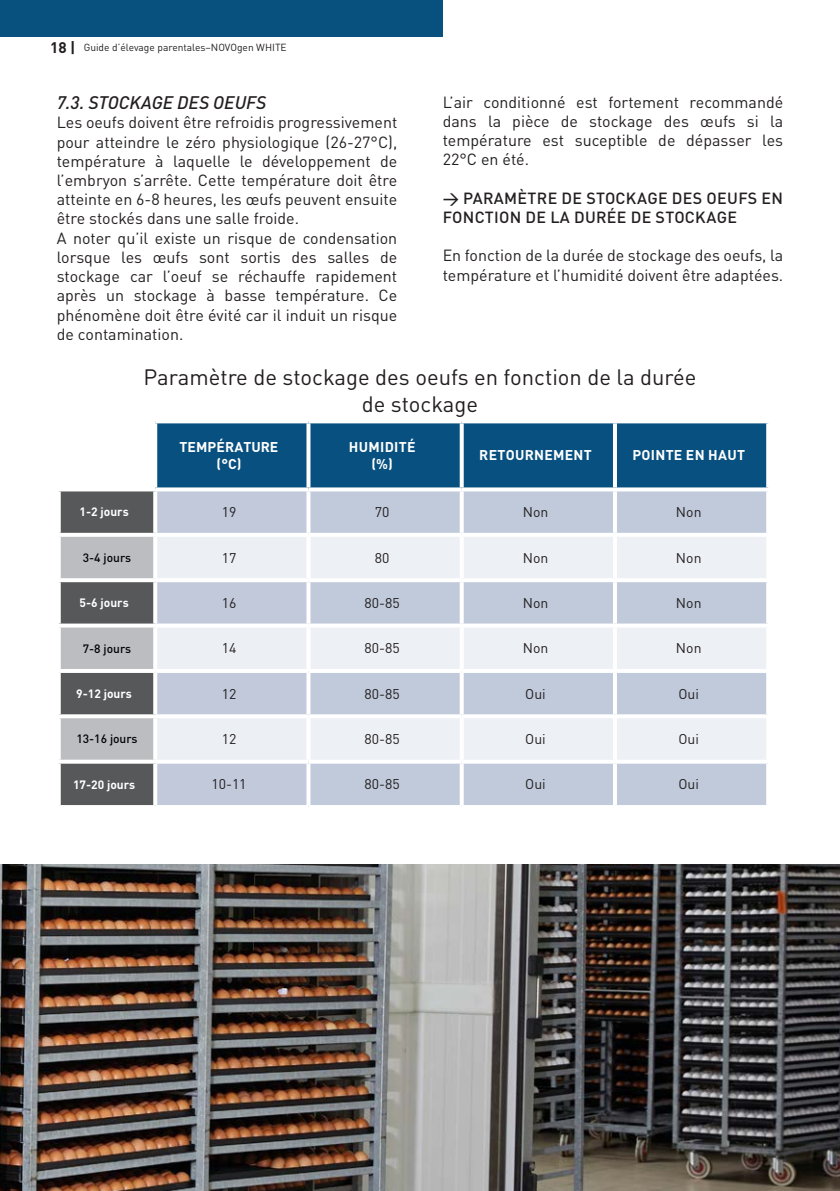
<style>
.page{position:relative;width:840px;height:1191px;background:#fff}
.page>*{position:absolute;margin:0;border:0;box-sizing:border-box;transform-origin:0 0}
._04_Titre_shémas{font:22px/26.4px "DIN Pro";color:#231f20;text-align:center}
.t1{font:italic 500 18px "DIN Pro";color:#231f20}
.t2{font:16px/19.2px "DIN Pro";color:#231f20;text-align:justify}
.t3{font:500 16px/19.2px "DIN Pro";letter-spacing:.02em;color:#231f20}
._05_Text_tableaux{font:14px "DIN Pro";color:#231f20}
._05_Text_tableaux-2{font:700 14px "DIN Pro";letter-spacing:.02em;color:#fff}
._05_Text_tableaux-3{font:700 14px/16.8px "DIN Pro";color:#fff;text-align:center}
._05_Text_tableaux-4{font:700 12px "DIN Pro";color:#fff}
.t4{font:500 12px "DIN Pro";color:#020206}
.t5{font:10.2px "DIN Pro";color:#231f20}
.s1{font-weight:700;font-size:15.2px}
</style>
<div class="page">
<div style="left:0;top:0;width:442px;height:36px;background:#08507e"></div>
<div style="left:157px;top:423px;width:608px;height:64px;background:#08507f"></div>
<svg style="left:61px;top:491px;width:704px;height:314px;background:#c9ced8"></svg>
<svg style="left:58px;top:491px;width:3px;height:42px"></svg>
<svg style="left:59px;top:582px;width:2px;height:41px"></svg>
<svg style="left:60px;top:673px;width:1px;height:41px"></svg>
<svg style="left:59px;top:763px;width:2px;height:42px"></svg>
<svg style="left:308px;top:487px;width:153px;height:4px"></svg>
<svg style="left:459px;top:423px;width:4px;height:64px"></svg>
<svg style="left:612px;top:423px;width:4px;height:64px"></svg>
<svg style="left:765px;top:423px;width:4px;height:64px"></svg>
<svg style="left:461px;top:487px;width:153px;height:4px"></svg>
<svg style="left:459px;top:491px;width:4px;height:42px"></svg>
<svg style="left:614px;top:487px;width:155px;height:1px"></svg>
<svg style="left:612px;top:491px;width:4px;height:42px"></svg>
<svg style="left:765px;top:491px;width:3px;height:42px"></svg>
<svg style="left:459px;top:582px;width:4px;height:41px"></svg>
<svg style="left:612px;top:582px;width:4px;height:41px"></svg>
<svg style="left:765px;top:582px;width:3px;height:41px"></svg>
<svg style="left:459px;top:673px;width:4px;height:41px"></svg>
<svg style="left:612px;top:673px;width:4px;height:41px"></svg>
<svg style="left:765px;top:673px;width:2px;height:41px"></svg>
<svg style="left:459px;top:763px;width:4px;height:42px"></svg>
<svg style="left:612px;top:763px;width:4px;height:42px"></svg>
<svg style="left:765px;top:763px;width:3px;height:42px"></svg>
<svg style="left:306px;top:423px;width:4px;height:64px"></svg>
<svg style="left:155px;top:487px;width:153px;height:4px"></svg>
<svg style="left:153px;top:491px;width:4px;height:42px"></svg>
<svg style="left:306px;top:491px;width:4px;height:42px"></svg>
<svg style="left:153px;top:582px;width:4px;height:41px"></svg>
<svg style="left:306px;top:582px;width:4px;height:41px"></svg>
<svg style="left:153px;top:673px;width:4px;height:41px"></svg>
<svg style="left:306px;top:673px;width:4px;height:41px"></svg>
<svg style="left:153px;top:763px;width:4px;height:42px"></svg>
<svg style="left:306px;top:763px;width:4px;height:42px"></svg>
<hr style="left:57px;top:533px;width:98px;height:4px;background:#fff">
<svg style="left:60px;top:537px;width:1px;height:41px"></svg>
<svg style="left:59px;top:578px;width:96px;height:4px"></svg>
<hr style="left:57px;top:669px;width:98px;height:4px;background:#fff">
<svg style="left:59px;top:759px;width:96px;height:4px"></svg>
<svg style="left:58px;top:623px;width:97px;height:4px"></svg>
<svg style="left:59px;top:627px;width:2px;height:42px"></svg>
<svg style="left:59px;top:714px;width:96px;height:4px"></svg>
<svg style="left:59px;top:718px;width:2px;height:41px"></svg>
<hr style="left:155px;top:533px;width:153px;height:4px;background:#fff">
<svg style="left:153px;top:537px;width:4px;height:41px"></svg>
<hr style="left:155px;top:578px;width:153px;height:4px;background:#fff">
<hr style="left:155px;top:669px;width:153px;height:4px;background:#fff">
<svg style="left:155px;top:759px;width:153px;height:4px"></svg>
<hr style="left:308px;top:533px;width:153px;height:4px;background:#fff">
<hr style="left:306px;top:537px;width:4px;height:41px;background:#fff">
<hr style="left:308px;top:578px;width:153px;height:4px;background:#fff">
<hr style="left:308px;top:669px;width:153px;height:4px;background:#fff">
<svg style="left:308px;top:759px;width:153px;height:4px"></svg>
<hr style="left:461px;top:533px;width:153px;height:4px;background:#fff">
<svg style="left:459px;top:537px;width:4px;height:41px"></svg>
<hr style="left:614px;top:533px;width:155px;height:4px;background:#fff">
<svg style="left:612px;top:537px;width:4px;height:41px"></svg>
<svg style="left:765px;top:537px;width:1px;height:41px"></svg>
<hr style="left:461px;top:578px;width:153px;height:4px;background:#fff">
<hr style="left:614px;top:578px;width:155px;height:4px;background:#fff">
<hr style="left:461px;top:669px;width:153px;height:4px;background:#fff">
<hr style="left:614px;top:669px;width:155px;height:4px;background:#fff">
<svg style="left:461px;top:759px;width:153px;height:4px"></svg>
<svg style="left:614px;top:759px;width:152px;height:4px"></svg>
<svg style="left:155px;top:623px;width:153px;height:4px"></svg>
<svg style="left:153px;top:627px;width:4px;height:42px"></svg>
<svg style="left:155px;top:714px;width:153px;height:4px"></svg>
<svg style="left:153px;top:718px;width:4px;height:41px"></svg>
<svg style="left:308px;top:623px;width:153px;height:4px"></svg>
<hr style="left:306px;top:627px;width:4px;height:42px;background:#fff">
<svg style="left:308px;top:714px;width:153px;height:4px"></svg>
<hr style="left:306px;top:718px;width:4px;height:41px;background:#fff">
<svg style="left:461px;top:623px;width:153px;height:4px"></svg>
<svg style="left:459px;top:627px;width:4px;height:42px"></svg>
<svg style="left:614px;top:623px;width:154px;height:4px"></svg>
<svg style="left:612px;top:627px;width:4px;height:42px"></svg>
<svg style="left:765px;top:628px;width:1px;height:41px"></svg>
<svg style="left:461px;top:714px;width:153px;height:4px"></svg>
<svg style="left:459px;top:718px;width:4px;height:41px"></svg>
<svg style="left:614px;top:714px;width:154px;height:4px"></svg>
<svg style="left:612px;top:718px;width:4px;height:41px"></svg>
<svg style="left:765px;top:718px;width:1px;height:41px"></svg>
<hr style="left:839px;top:0;width:1px;height:31px;background:#cb6647">
<img style="left:0;top:864px;width:839px;height:327px">
<p class="t5" style="left:50px;top:40px;width:238px"><span class="s1">18 |</span> Guide d’élevage parentales–NOVOgen WHITE</p>
<p class="t1" style="left:57px;top:88px;width:211px">7.3. STOCKAGE DES OEUFS</p>
<p class="t2" style="left:57px;top:111px;width:342px">Les oeufs doivent être refroidis progressivement pour atteindre le zéro physiologique (26-27°C), température à laquelle le développement de l’embryon s’arrête. Cette température doit être atteinte en 6-8 heures, les œufs peuvent ensuite être stockés dans une salle froide.</p>
<p class="t2" style="left:57px;top:227px;width:342px">A noter qu’il existe un risque de condensation lorsque les œufs sont sortis des salles de stockage car l’oeuf se réchauffe rapidement après un stockage à basse température. Ce phénomène doit être évité car il induit un risque de contamination.</p>
<p class="t2" style="left:442px;top:91px;width:342px">L’air conditionné est fortement recommandé dans la pièce de stockage des œufs si la température est suceptible de dépasser les 22°C en été.</p>
<p class="t3" style="left:442px;top:187px;width:342px">→ PARAMÈTRE DE STOCKAGE DES OEUFS EN<br>FONCTION DE LA DURÉE DE STOCKAGE</p>
<p class="t2" style="left:442px;top:244px;width:342px">En fonction de la durée de stockage des oeufs, la température et l’humidité doivent être adaptées.</p>
<p class="_04_Titre_shémas" style="left:143px;top:362px;width:554px">Paramètre de stockage des oeufs en fonction de la durée de stockage</p>
<p class="_05_Text_tableaux-3" style="left:179px;top:437px;width:100px">TEMPÉRATURE (°C)</p>
<p class="_05_Text_tableaux-2" style="left:349px;top:435px;width:68px">HUMIDITÉ</p>
<p class="_05_Text_tableaux-2" style="left:371px;top:452px;width:23px">(%)</p>
<p class="_05_Text_tableaux-2" style="left:479px;top:444px;width:114px">RETOURNEMENT</p>
<p class="_05_Text_tableaux-2" style="left:632px;top:444px;width:114px">POINTE EN HAUT</p>
<p class="_05_Text_tableaux-4" style="left:80px;top:502px;width:51px">1-2 jours</p>
<p class="_05_Text_tableaux" style="left:221px;top:501px;width:16px">19</p>
<p class="_05_Text_tableaux" style="left:375px;top:501px;width:16px">70</p>
<p class="_05_Text_tableaux" style="left:522px;top:501px;width:27px">Non</p>
<p class="_05_Text_tableaux" style="left:675px;top:501px;width:27px">Non</p>
<p class="t4" style="left:83px;top:548px;width:50px">3-4 jours</p>
<p class="_05_Text_tableaux" style="left:221px;top:546px;width:16px">17</p>
<p class="_05_Text_tableaux" style="left:375px;top:546px;width:16px">80</p>
<p class="_05_Text_tableaux" style="left:522px;top:546px;width:27px">Non</p>
<p class="_05_Text_tableaux" style="left:675px;top:546px;width:27px">Non</p>
<p class="_05_Text_tableaux-4" style="left:80px;top:593px;width:51px">5-6 jours</p>
<p class="_05_Text_tableaux" style="left:221px;top:592px;width:16px">16</p>
<p class="_05_Text_tableaux" style="left:364px;top:592px;width:37px">80-85</p>
<p class="_05_Text_tableaux" style="left:522px;top:592px;width:27px">Non</p>
<p class="_05_Text_tableaux" style="left:675px;top:592px;width:27px">Non</p>
<p class="t4" style="left:83px;top:638px;width:50px">7-8 jours</p>
<p class="_05_Text_tableaux" style="left:221px;top:637px;width:16px">14</p>
<p class="_05_Text_tableaux" style="left:364px;top:637px;width:37px">80-85</p>
<p class="_05_Text_tableaux" style="left:522px;top:637px;width:27px">Non</p>
<p class="_05_Text_tableaux" style="left:675px;top:637px;width:27px">Non</p>
<p class="_05_Text_tableaux-4" style="left:76px;top:683px;width:57px">9-12 jours</p>
<p class="_05_Text_tableaux" style="left:221px;top:682px;width:16px">12</p>
<p class="_05_Text_tableaux" style="left:364px;top:682px;width:37px">80-85</p>
<p class="_05_Text_tableaux" style="left:525px;top:682px;width:22px">Oui</p>
<p class="_05_Text_tableaux" style="left:678px;top:682px;width:22px">Oui</p>
<p class="t4" style="left:76px;top:729px;width:63px">13-16 jours</p>
<p class="_05_Text_tableaux" style="left:221px;top:728px;width:16px">12</p>
<p class="_05_Text_tableaux" style="left:364px;top:728px;width:37px">80-85</p>
<p class="_05_Text_tableaux" style="left:525px;top:728px;width:22px">Oui</p>
<p class="_05_Text_tableaux" style="left:678px;top:728px;width:22px">Oui</p>
<p class="_05_Text_tableaux-4" style="left:73px;top:774px;width:64px">17-20 jours</p>
<p class="_05_Text_tableaux" style="left:211px;top:773px;width:37px">10-11</p>
<p class="_05_Text_tableaux" style="left:364px;top:773px;width:37px">80-85</p>
<p class="_05_Text_tableaux" style="left:525px;top:773px;width:22px">Oui</p>
<p class="_05_Text_tableaux" style="left:678px;top:773px;width:22px">Oui</p>
</div>
